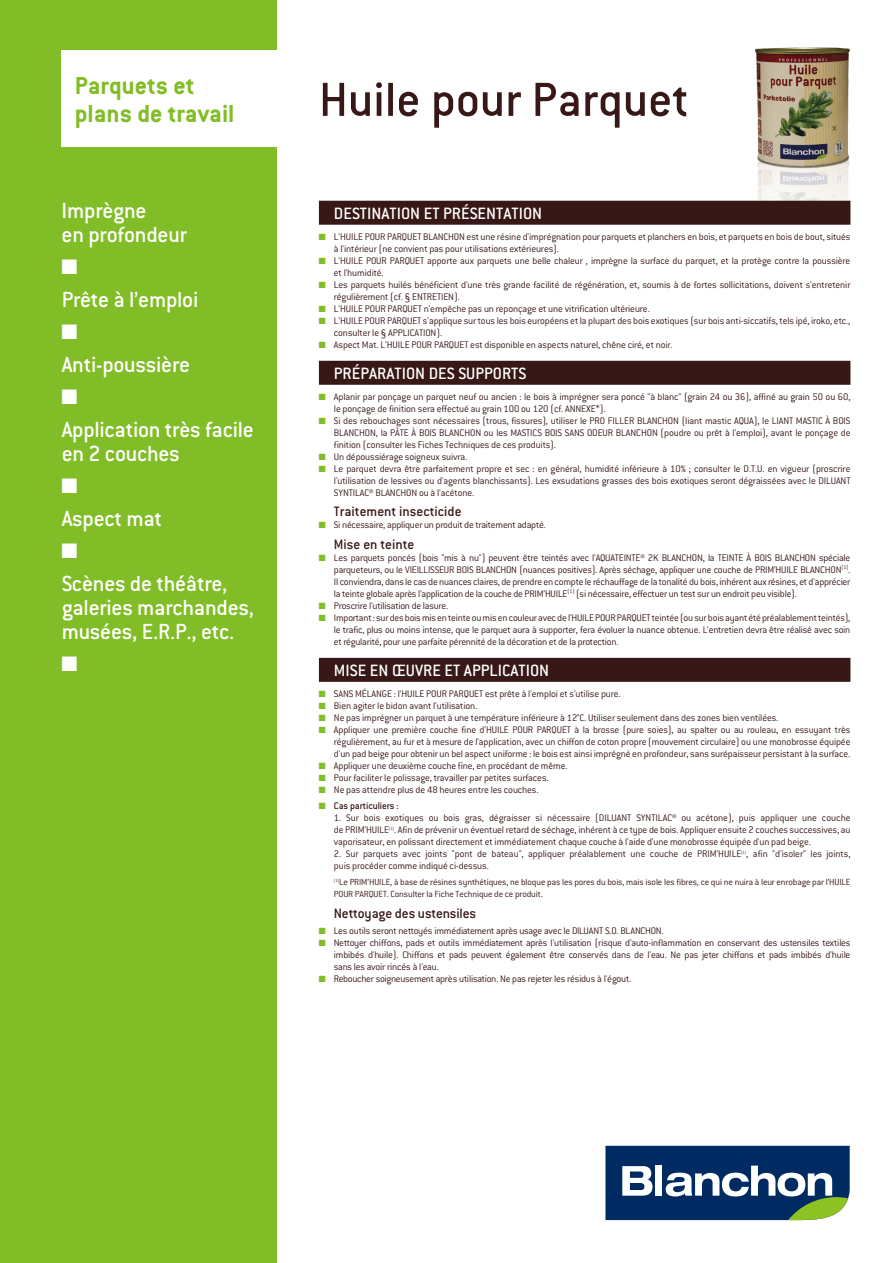
<style>
.page{position:relative;width:893px;height:1263px;background:#fff}
.page>*{position:absolute;margin:0;border:0;box-sizing:border-box;transform-origin:0 0}
.t1{font:500 52.5px "Conduit ITC";color:#381817}
.t2{font:700 27px/28.5px "Conduit ITC";color:#81bd26}
.t3{font:500 24px/24px "Conduit ITC";letter-spacing:-.01em;color:#fff}
.t4{font:21px "Zapf Dingbats ITC";color:#fff}
.t5{font:500 18px "Conduit ITC";color:#fff}
.t6{font:500 15px "Conduit ITC";letter-spacing:-.005em;color:#381817}
.t7{font:300 10.5px/12px "Conduit ITC";letter-spacing:-.01em;color:#381817}
.t8{font:500 10.5px "Conduit ITC";color:#381817}
.t9{font:300 9.75px/12px "Conduit ITC";letter-spacing:-.01em;color:#381817}
.t10{font:300 4.5px "Conduit ITC";color:#381817}
.s1{color:#81bd26}
</style>
<div class="page">
<img style="left:742px;top:47px;width:109px;height:173px">
<div style="left:0;top:0;width:276px;height:1263px;background:#81bd26"></div>
<div style="left:319px;top:201px;width:531px;height:24px;background:#381817"></div>
<div style="left:319px;top:361px;width:531px;height:24px;background:#381817"></div>
<div style="left:319px;top:658px;width:531px;height:24px;background:#381817"></div>
<div style="left:62px;top:51px;width:220px;height:96px;background:#fff"></div>
<svg style="left:605px;top:1146px;width:245px;height:74px"></svg>
<h2 class="t2" style="left:75px;top:70px;width:161px">Parquets et plans de travail</h2>
<h3 class="t3" style="left:62px;top:198px;width:127px">Imprègne<br>en profondeur</h3>
<h3 class="t4" style="left:62px;top:257px;width:17px">■</h3>
<h3 class="t3" style="left:62px;top:287px;width:138px">Prête à l’emploi</h3>
<h3 class="t4" style="left:62px;top:322px;width:17px">■</h3>
<h3 class="t3" style="left:62px;top:352px;width:130px">Anti-poussière</h3>
<h3 class="t4" style="left:62px;top:387px;width:17px">■</h3>
<h3 class="t3" style="left:62px;top:417px;width:194px">Application très facile en 2 couches</h3>
<h3 class="t4" style="left:62px;top:476px;width:17px">■</h3>
<h3 class="t3" style="left:62px;top:506px;width:102px">Aspect mat</h3>
<h3 class="t4" style="left:62px;top:541px;width:17px">■</h3>
<h3 class="t3" style="left:62px;top:571px;width:194px">Scènes de théâtre, galeries marchandes, musées, E.R.P., etc.</h3>
<h3 class="t4" style="left:62px;top:654px;width:17px">■</h3>
<h1 class="t1" style="left:319px;top:70px;width:371px">Huile pour Parquet</h1>
<h3 class="t5" style="left:334px;top:203px;width:210px">Destination et présentation</h3>
<p class="t7" style="left:334px;top:230px;width:518px;text-indent:-15px"><span class="s1">■</span> L'HUILE POUR PARQUET BLANCHON est une résine d'imprégnation pour parquets et planchers en bois, et parquets en bois de bout, situés à l'intérieur (ne convient pas pour utilisations extérieures).</p>
<p class="t7" style="left:334px;top:254px;width:518px;text-indent:-15px"><span class="s1">■</span> L'HUILE POUR PARQUET apporte aux parquets une belle chaleur , imprègne la surface du parquet, et la protège contre la poussière et l'humidité.</p>
<p class="t7" style="left:334px;top:278px;width:518px;text-indent:-15px"><span class="s1">■</span> Les parquets huilés bénéficient d'une très grande facilité de régénération, et, soumis à de fortes sollicitations, doivent s'entretenir régulièrement (cf. § ENTRETIEN).</p>
<p class="t7" style="left:319px;top:302px;width:332px"><span class="s1">■</span> L'HUILE POUR PARQUET n'empêche pas un reponçage et une vitrification ultérieure.</p>
<p class="t7" style="left:334px;top:314px;width:518px;text-indent:-15px"><span class="s1">■</span> L'HUILE POUR PARQUET s'applique sur tous les bois européens et la plupart des bois exotiques (sur bois anti-siccatifs, tels ipé, iroko, etc., consulter le § APPLICATION).</p>
<p class="t7" style="left:319px;top:338px;width:355px"><span class="s1">■</span> Aspect Mat. L'HUILE POUR PARQUET est disponible en aspects naturel, chêne ciré, et noir.</p>
<h3 class="t5" style="left:319px;top:363px;width:209px">préparation des supports</h3>
<p class="t7" style="left:334px;top:390px;width:518px;text-indent:-15px"><span class="s1">■</span> Aplanir par ponçage un parquet neuf ou ancien : le bois à imprégner sera poncé "à blanc" (grain 24 ou 36), affiné au grain 50 ou 60, le ponçage de finition sera effectué au grain 100 ou 120 (cf. ANNEXE*).</p>
<p class="t7" style="left:334px;top:414px;width:518px;text-align:justify;text-indent:-15px"><span class="s1">■</span> Si des rebouchages sont nécessaires (trous, fissures), utiliser le PRO FILLER BLANCHON (liant mastic AQUA), le LIANT MASTIC À BOIS BLANCHON, la PÂTE À BOIS BLANCHON ou les MASTICS BOIS SANS ODEUR BLANCHON (poudre ou prêt à l'emploi), avant le ponçage de finition (consulter les Fiches Techniques de ces produits).</p>
<p class="t7" style="left:319px;top:450px;width:150px"><span class="s1">■</span> Un dépoussiérage soigneux suivra.</p>
<p class="t7" style="left:334px;top:462px;width:518px;text-align:justify;text-indent:-15px"><span class="s1">■</span> Le parquet devra être parfaitement propre et sec : en général, humidité inférieure à 10% ; consulter le D.T.U. en vigueur (proscrire l'utilisation de lessives ou d'agents blanchissants). Les exsudations grasses des bois exotiques seront dégraissées avec le DILUANT SYNTILAC® BLANCHON ou à l'acétone.</p>
<h3 class="t6" style="left:319px;top:503px;width:144px">Traitement insecticide</h3>
<p class="t7" style="left:319px;top:519px;width:228px"><span class="s1">■</span> Si nécessaire, appliquer un produit de traitement adapté.</p>
<h3 class="t6" style="left:334px;top:535px;width:82px">Mise en teinte</h3>
<p class="t7" style="left:334px;top:551px;width:518px;text-align:justify;text-indent:-15px"><span class="s1">■</span> Les parquets poncés (bois "mis à nu") peuvent être teintés avec l'AQUATEINTE® 2K BLANCHON, la TEINTE À BOIS BLANCHON spéciale parqueteurs, ou le VIEILLISSEUR BOIS BLANCHON (nuances positives). Après séchage, appliquer une couche de PRIM’HUILE BLANCHON<sup>(1)</sup>.<br>Il conviendra, dans le cas de nuances claires, de prendre en compte le réchauffage de la tonalité du bois, inhérent aux résines, et d'apprécier la teinte globale après l'application de la couche de PRIM’HUILE<sup>(1)</sup> (si nécessaire, effectuer un test sur un endroit peu visible).</p>
<p class="t7" style="left:319px;top:599px;width:131px"><span class="s1">■</span> Proscrire l'utilisation de lasure.</p>
<p class="t7" style="left:334px;top:611px;width:518px;text-align:justify;text-indent:-15px"><span class="s1">■</span> Important : sur des bois mis en teinte ou mis en couleur avec de l'HUILE POUR PARQUET teintée (ou sur bois ayant été préalablement teintés), le trafic, plus ou moins intense, que le parquet aura à supporter, fera évoluer la nuance obtenue. L'entretien devra être réalisé avec soin et régularité, pour une parfaite pérennité de la décoration et de la protection.</p>
<h3 class="t5" style="left:319px;top:660px;width:232px">m ise en Œuvre et application</h3>
<p class="t7" style="left:319px;top:687px;width:303px"><span class="s1">■</span> SANS MÉLANGE : l'HUILE POUR PARQUET est prête à l'emploi et s'utilise pure.</p>
<p class="t7" style="left:319px;top:699px;width:160px"><span class="s1">■</span> Bien agiter le bidon avant l'utilisation.</p>
<p class="t7" style="left:319px;top:711px;width:461px"><span class="s1">■</span> Ne pas imprégner un parquet à une température inférieure à 12°C. Utiliser seulement dans des zones bien ventilées.</p>
<p class="t7" style="left:334px;top:723px;width:518px;text-align:justify;text-indent:-15px"><span class="s1">■</span> Appliquer une première couche fine d'HUILE POUR PARQUET à la brosse (pure soies), au spalter ou au rouleau, en essuyant très régulièrement, au fur et à mesure de l'application, avec un chiffon de coton propre (mouvement circulaire) ou une monobrosse équipée d'un pad beige pour obtenir un bel aspect uniforme : le bois est ainsi imprégné en profondeur, sans surépaisseur persistant à la surface.</p>
<p class="t7" style="left:319px;top:759px;width:250px"><span class="s1">■</span> Appliquer une deuxième couche fine, en procédant de même.</p>
<p class="t7" style="left:319px;top:771px;width:231px"><span class="s1">■</span> Pour faciliter le polissage, travailler par petites surfaces.</p>
<p class="t7" style="left:319px;top:783px;width:221px"><span class="s1">■</span> Ne pas attendre plus de 48 heures entre les couches.</p>
<p class="t8" style="left:319px;top:800px;width:81px"><span class="s1">■</span> Cas particuliers :</p>
<p class="t7" style="left:334px;top:812px;width:518px">1. Sur bois exotiques ou bois gras, dégraisser si nécessaire (DILUANT SYNTILAC® ou acétone), puis appliquer une couche de PRIM’HUILE</p>
<p class="t7" style="left:334px;top:824px;width:518px;text-indent:60px">. Afin de prévenir un éventuel retard de séchage, inhérent à ce type de bois. Appliquer ensuite 2 couches successives, au vaporisateur, en polissant directement et immédiatement chaque couche à l'aide d'une monobrosse équipée d'un pad beige.</p>
<p class="t7" style="left:334px;top:848px;width:409px">2. Sur parquets avec joints "pont de bateau", appliquer préalablement une couche de PRIM’HUILE</p>
<p class="t10" style="left:741px;top:850px;width:7px">(1)</p>
<p class="t7" style="left:746px;top:848px;width:106px">, afin "d'isoler" les joints,</p>
<p class="t7" style="left:334px;top:860px;width:156px">puis procéder comme indiqué ci-dessus.</p>
<p class="t9" style="left:334px;top:876px;width:518px"><sup>(1)</sup>Le PRIM’HUILE, à base de résines synthétiques, ne bloque pas les pores du bois, mais isole les fibres, ce qui ne nuira à leur enrobage par l’HUILE<br>POUR PARQUET. Consulter la Fiche Technique de ce produit.</p>
<h3 class="t6" style="left:319px;top:904px;width:159px">Nettoyage des ustensiles</h3>
<p class="t7" style="left:319px;top:925px;width:346px"><span class="s1">■</span> Les outils seront nettoyés immédiatement après usage avec le DILUANT S.O. BLANCHON.</p>
<p class="t7" style="left:334px;top:937px;width:518px;text-align:justify;text-indent:-15px"><span class="s1">■</span> Nettoyer chiffons, pads et outils immédiatement après l'utilisation (risque d'auto-inflammation en conservant des ustensiles textiles imbibés d'huile). Chiffons et pads peuvent également être conservés dans de l'eau. Ne pas jeter chiffons et pads imbibés d'huile sans les avoir rincés à l'eau.</p>
<p class="t7" style="left:319px;top:973px;width:314px"><span class="s1">■</span> Reboucher soigneusement après utilisation. Ne pas rejeter les résidus à l'égout.</p>
<p class="t10" style="left:389px;top:826px;width:7px">(1)</p>
</div>
